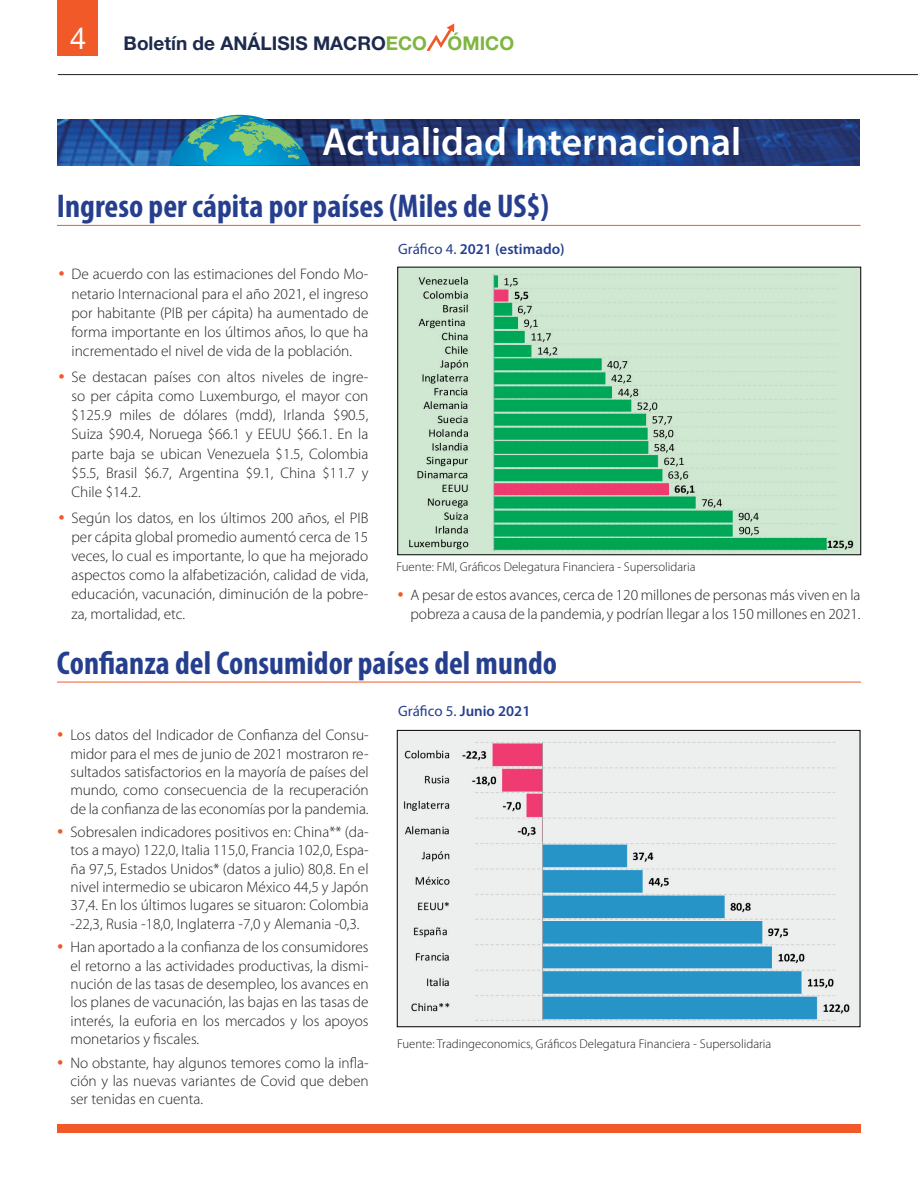
<style>
.page{position:relative;width:918px;height:1188px;background:#fff}
.page>*{position:absolute;margin:0;border:0;box-sizing:border-box;transform-origin:0 0}
.t1{font:600 39.45px "Myriad Pro";color:#fff}
.t2{font:700 condensed 33px "Myriad Pro";color:#253f8e}
.t3{font:700 19.05px "Helvetica Neue LT Pro";color:#1d2a4c}
.t4{font:300 15.3px/18.3px "Myriad Pro";color:#231f20;text-align:justify}
.t5{font:600 15px "Myriad Pro";color:#253f8e}
.t6{font:15px "Myriad Pro";letter-spacing:-.005em;color:#253f8e}
.t7{font:300 12.75px "Myriad Pro";color:#231f20}
.s1{font-weight:400;font-size:30px;color:#fff}
.s2{color:#7eb640}
.s3{font-weight:400}
.s4{font-weight:600}
</style>
<div class="page">
<div style="left:57px;top:0;width:41px;height:56px;background:#f15929"></div>
<svg style="left:427px;top:23px;width:27px;height:27px"></svg>
<hr style="left:58px;top:74px;width:860px;height:1px;background:#231f20">
<img style="left:57px;top:119px;width:803px;height:47px">
<hr style="left:57px;top:225px;width:804px;height:1px;background:#f15929">
<hr style="left:57px;top:682px;width:804px;height:1px;background:#f15929">
<img style="left:400px;top:269px;width:459px;height:284px">
<div style="left:398px;top:267px;width:463px;height:288px;border:1px solid #000"></div>
<img style="left:399px;top:732px;width:459px;height:293px">
<div style="left:397px;top:730px;width:463px;height:297px;border:1px solid #000"></div>
<svg style="left:169px;top:115px;width:142px;height:51px;background:#3592a6"></svg>
<div style="left:57px;top:1125px;width:804px;height:8px;background:#f15929"></div>
<p class="t3" style="left:70px;top:31px;width:446px"><span class="s1">4</span> Boletín de ANÁLISIS MACRO<span class="s2">ECO ÓMICO</span></p>
<h1 class="t1" style="left:322px;top:120px;width:421px">Actualidad Internacional</h1>
<h2 class="t2" style="left:57px;top:188px;width:494px">Ingreso per cápita por países (Miles de US$)</h2>
<p class="t5" style="left:398px;top:241px;width:168px"><span class="s3">Gráfico 4.</span> 2021 (estimado)</p>
<p class="t4" style="left:72px;top:265px;width:298px;line-height:19.2px">De acuerdo con las estimaciones del Fondo Mo&shy;netario Internacional para el año 2021, el ingreso por habitante (PIB per cápita) ha aumentado de forma importante en los últimos años, lo que ha incrementado el nivel de vida de la población.</p>
<p class="t4" style="left:72px;top:367px;width:298px;line-height:19.2px">Se destacan países con altos niveles de ingre&shy;so per cápita como Luxemburgo, el mayor con $125.9 miles de dólares (mdd), Irlanda $90.5, Suiza $90.4, Noruega $66.1 y EEUU $66.1. En la parte baja se ubican Venezuela $1.5, Colombia $5.5, Brasil $6.7, Argentina $9.1, China $11.7 y Chile $14.2.</p>
<p class="t4" style="left:72px;top:508px;width:298px;line-height:19.2px">Según los datos, en los últimos 200 años, el PIB per cápita global promedio aumentó cerca de 15 veces, lo cual es importante, lo que ha mejorado aspectos como la alfabetización, calidad de vida, educación, vacunación, diminución de la pobre&shy;za, mortalidad, etc.</p>
<p class="t7" style="left:396px;top:560px;width:301px">Fuente: FMI, Gráficos Delegatura Financiera - Supersolidaria</p>
<p class="t4" style="left:411px;top:585px;width:452px;line-height:19.2px">A pesar de estos avances, cerca de 120 millones de personas más viven en la pobreza a causa de la pandemia, y podrían llegar a los 150 millones en 2021.</p>
<h2 class="t2" style="left:57px;top:645px;width:502px">Confianza del Consumidor países del mundo</h2>
<p class="t4" style="left:70px;top:726px;width:300px">Los datos del Indicador de Confianza del Consu&shy;midor para el mes de junio de 2021 mostraron re&shy;sultados satisfactorios en la mayoría de países del mundo, como consecuencia de la recuperación de la confianza de las economías por la pandemia.</p>
<p class="t4" style="left:70px;top:823px;width:300px">Sobresalen indicadores positivos en: China** (da&shy;tos a mayo) 122,0, Italia 115,0, Francia 102,0, Espa&shy;ña 97,5, Estados Unidos* (datos a julio) 80,8. En el nivel intermedio se ubicaron México 44,5 y Japón 37,4. En los últimos lugares se situaron: Colombia -22,3, Rusia -18,0, Inglaterra -7,0 y Alemania -0,3.</p>
<p class="t4" style="left:70px;top:938px;width:300px">Han aportado a la confianza de los consumidores el retorno a las actividades productivas, la dismi&shy;nución de las tasas de desempleo, los avances en los planes de vacunación, las bajas en las tasas de interés, la euforia en los mercados y los apoyos monetarios y fiscales.</p>
<p class="t4" style="left:70px;top:1054px;width:300px">No obstante, hay algunos temores como la infla&shy;ción y las nuevas variantes de Covid que deben ser tenidas en cuenta.</p>
<p class="t6" style="left:398px;top:702px;width:134px">Gráfico 5. <span class="s4">Junio 2021</span></p>
<p class="t7" style="left:397px;top:1036px;width:376px">Fuente: Tradingeconomics, Gráficos Delegatura Financiera - Supersolidaria</p>
</div>
